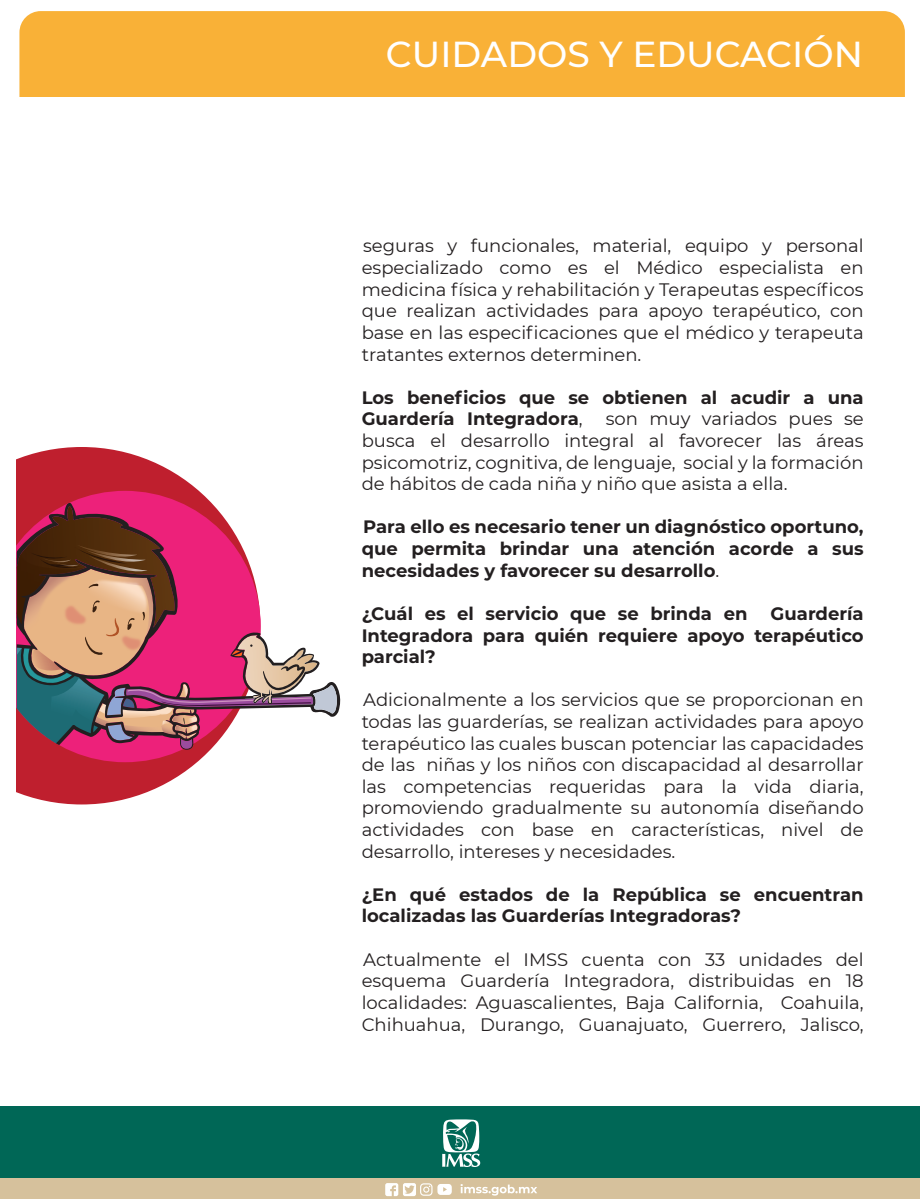
<style>
.page{position:relative;width:920px;height:1199px;background:#fff}
.page>*{position:absolute;margin:0;border:0;box-sizing:border-box;transform-origin:0 0}
.t1{font:500 36px "Montserrat";color:#fff}
.t2{font:18px/21.6px "Montserrat";color:#231f20;text-align:justify}
.t3{font:700 18px/21.6px "Montserrat";color:#231f20}
.s1{font-weight:400}
</style>
<div class="page">
<div style="left:19px;top:11px;width:885px;height:86px;background:#f9b137"></div>
<div style="left:1px;top:1140px;width:919px;height:58px;background:#d6c19c"></div>
<div style="left:1px;top:1106px;width:919px;height:71px;background:#006756"></div>
<svg style="left:442px;top:1119px;width:38px;height:47px"></svg>
<svg style="left:460px;top:1184px;width:77px;height:11px"></svg>
<svg style="left:385px;top:1183px;width:67px;height:12px"></svg>
<svg style="left:17px;top:447px;width:182px;height:357px;fill:#bf1f2e"></svg>
<svg style="left:17px;top:491px;width:194px;height:11px;background:#d22651"></svg>
<svg style="left:17px;top:502px;width:324px;height:207px"></svg>
<svg style="left:16px;top:506px;width:323px;height:256px"></svg>
<h1 class="t1" style="left:386px;top:29px;width:478px">CUIDADOS Y EDUCACIÓN</h1>
<p class="t2" style="left:361px;top:235px;width:503px">seguras y funcionales, material, equipo y personal especializado como es el Médico especialista en medicina física y rehabilitación y Terapeutas específicos que realizan actividades para apoyo terapéutico, con base en las especificaciones que el médico y terapeuta tratantes externos determinen.</p>
<p class="t3" style="left:361px;top:385px;width:503px">Los beneficios que se obtienen al acudir a una<br>Guardería Integradora<span class="s1">,</span></p>
<p class="t2" style="left:361px;top:407px;width:503px;text-indent:244px">son muy variados pues se busca el desarrollo integral al favorecer las áreas psicomotriz, cognitiva, de lenguaje, social y la formación de hábitos de cada niña y niño que asista a ella.</p>
<p class="t3" style="left:361px;top:515px;width:503px;text-align:justify">Para ello es necesario tener un diagnóstico oportuno, que permita brindar una atención acorde a sus necesidades y favorecer su desarrollo<span class="s1">.</span></p>
<p class="t3" style="left:361px;top:601px;width:387px">¿Cuál es el servicio que se brinda en</p>
<p class="t3" style="left:361px;top:601px;width:503px;text-align:justify;text-indent:409px">Guardería Integradora para quién requiere apoyo terapéutico parcial?</p>
<p class="t2" style="left:361px;top:688px;width:503px">Adicionalmente a los servicios que se proporcionan en todas las guarderías, se realizan actividades para apoyo terapéutico las cuales buscan potenciar las capacidades de las niñas y los niños con discapacidad al desarrollar las competencias requeridas para la vida diaria, promoviendo gradualmente su autonomía diseñando actividades con base en características, nivel de desarrollo, intereses y necesidades.</p>
<p class="t3" style="left:361px;top:882px;width:503px">¿En qué estados de la República se encuentran localizadas las Guarderías Integradoras?</p>
<p class="t2" style="left:361px;top:947px;width:503px">Actualmente el IMSS cuenta con 33 unidades del esquema Guardería Integradora, distribuidas en 18 localidades: Aguascalientes, Baja California, Coahuila, Chihuahua, Durango, Guanajuato, Guerrero, Jalisco,</p>
</div>
